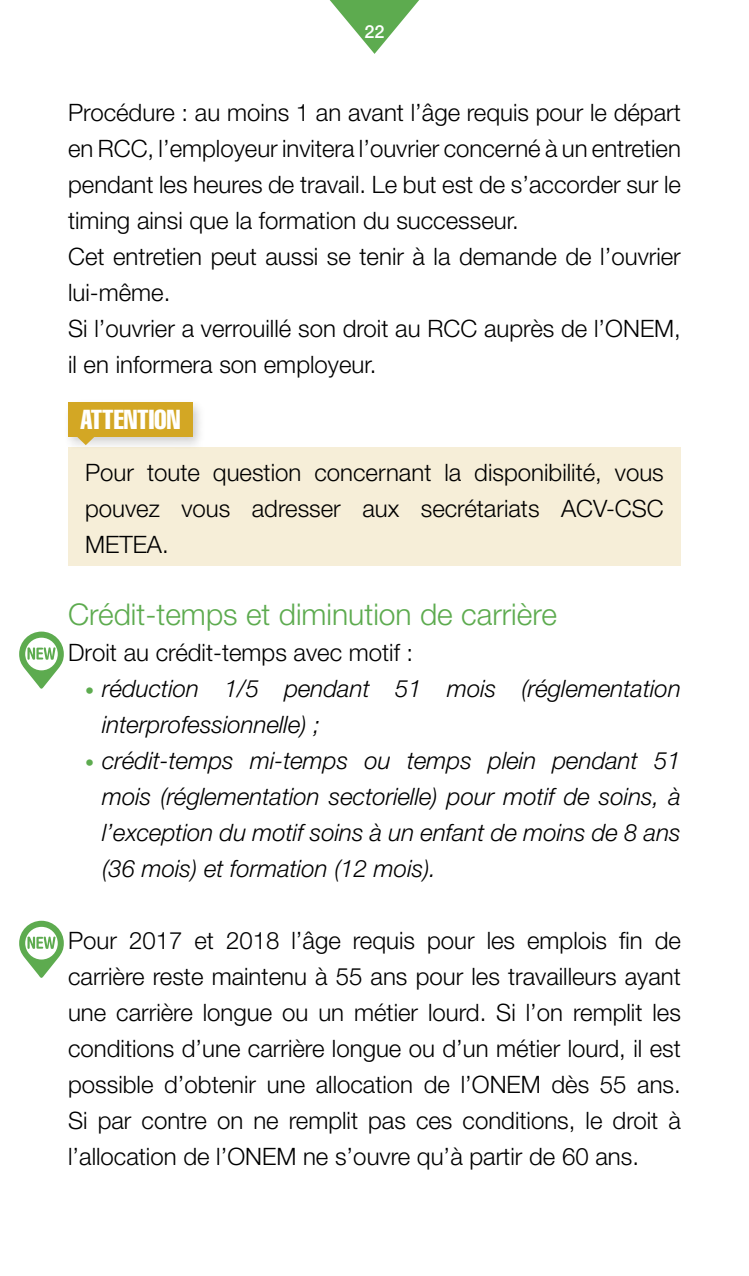
<style>
.page{position:relative;width:749px;height:1276px;background:#fff}
.page>*{position:absolute;margin:0;border:0;box-sizing:border-box;transform-origin:0 0}
.t1{font:300 30px "Helvetica Neue LT Std";color:#5dab4f}
.t2{font:27px "Helvetica LT Std Comp";color:#fff}
.t3{font:300 24px/36px "Helvetica Neue LT Std";color:#000;text-align:justify}
.t4{font:italic 300 24px/36px "Helvetica Neue LT Std";color:#000}
.t5{font:500 18px "Helvetica Neue LT Std";color:#fff}
.s1{font-size:18px;color:#5dab4f}
</style>
<div class="page">
<svg style="left:330px;top:0;width:89px;height:54px"></svg>
<div style="left:68px;top:447px;width:612px;height:119px;background:#f6eed8"></div>
<div style="left:63px;top:398px;width:143px;height:51px;background:#000;opacity:.2"></div>
<div style="left:68px;top:403px;width:124px;height:34px;background:#d3a724"></div>
<svg style="left:76px;top:437px;width:19px;height:8px"></svg>
<svg style="left:19px;top:631px;width:45px;height:58px"></svg>
<svg style="left:19px;top:920px;width:45px;height:58px"></svg>
<p class="t5" style="left:364px;top:21px;width:22px">22</p>
<p class="t3" style="left:68px;top:94px;width:614px;text-align:left">Procédure : au moins 1 an avant l’âge requis pour le départ en RCC, l’employeur invitera l’ouvrier concerné à un entretien pendant les heures de travail. Le but est de s’accorder sur le timing ainsi que la formation du successeur.<br>Cet entretien peut aussi se tenir à la demande de l’ouvrier lui-même.<br>Si l’ouvrier a verrouillé son droit au RCC auprès de l’ONEM, il en informera son employeur.</p>
<p class="t2" style="left:80px;top:402px;width:102px">ATTENTION</p>
<p class="t3" style="left:85px;top:454px;width:580px">Pour toute question concernant la disponibilité, vous pouvez vous adresser aux secrétariats ACV-CSC METEA.</p>
<p class="t1" style="left:68px;top:596px;width:490px">Crédit-temps et diminution de carrière</p>
<p class="t3" style="left:68px;top:634px;width:346px">Droit au crédit-temps avec motif :</p>
<p class="t4" style="left:102px;top:670px;width:580px;text-indent:-17px"><span class="s1">•</span> réduction 1/5 pendant 51 mois (réglementation interprofessionnelle) ;</p>
<p class="t4" style="left:102px;top:742px;width:580px;text-align:justify;text-indent:-17px"><span class="s1">•</span> crédit-temps mi-temps ou temps plein pendant 51 mois (réglementation sectorielle) pour motif de soins, à l’exception du motif soins à un enfant de moins de 8 ans (36 mois) et formation (12 mois).</p>
<p class="t3" style="left:68px;top:922px;width:614px">Pour 2017 et 2018 l’âge requis pour les emplois fin de carrière reste maintenu à 55 ans pour les travailleurs ayant une carrière longue ou un métier lourd. Si l’on remplit les conditions d’une carrière longue ou d’un métier lourd, il est possible d’obtenir une allocation de l’ONEM dès 55 ans.<br>Si par contre on ne remplit pas ces conditions, le droit à l’allocation de l’ONEM ne s’ouvre qu’à partir de 60 ans.</p>
</div>
